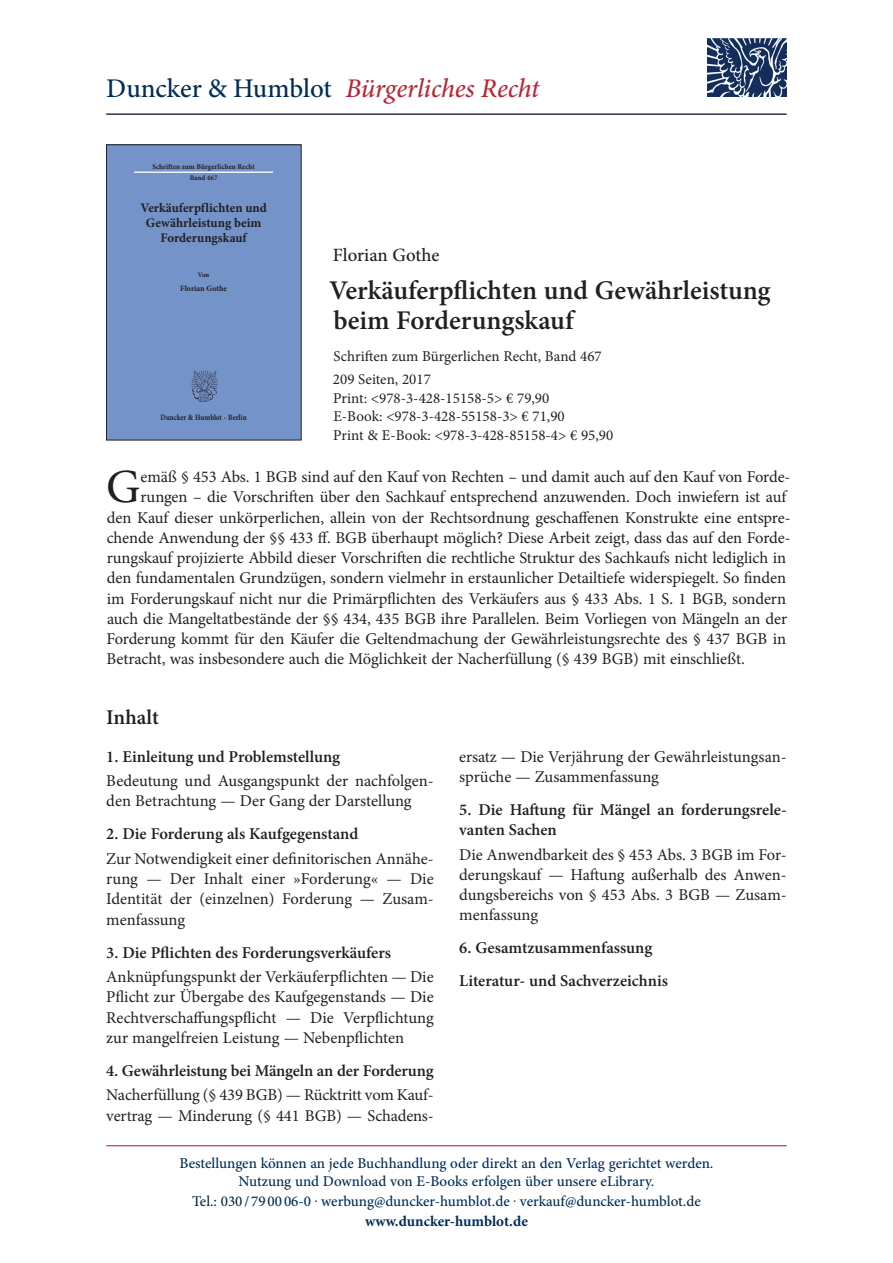
<style>
.page{position:relative;width:893px;height:1263px;background:#fff}
.page>*{position:absolute;margin:0;border:0;box-sizing:border-box;transform-origin:0 0}
.t1{font:47.7px "Minion Pro";color:#231f20}
.t2{font:600 27px/30px "Minion Pro";color:#231f20}
.t3{font:italic 500 27px "Minion Pro";letter-spacing:-.005em;color:#b72837}
.t4{font:600 21px "Minion Pro";color:#231f20}
.t5{font:500 18.75px "Minion Pro";color:#231f20}
.t6{font:16.5px/20.2px "Minion Pro";letter-spacing:-.005em;color:#231f20}
.t7{font:600 16.5px/20.2px "Minion Pro";letter-spacing:-.005em;color:#231f20}
.t8{font:500 15px/18px "Minion Pro";color:#002d56;text-align:center}
.t9{font:15px/18.8px "Minion Pro";color:#231f20}
.t10{font:700 15px "Minion Pro";color:#002d56}
.t11{font:700 13.05px/15px "Minion Pro";color:#231f20;text-align:center}
.t12{font:700 8.1px "Minion Pro";color:#231f20;scale:.86 1}
.t13{font:700 8.1px "Minion Pro";color:#231f20}
.t14{font:700 7.35px "Minion Pro";letter-spacing:.005em;color:#231f20;scale:.96 1}
.t15{font:700 7.2px "Minion Pro";color:#231f20}
.t16{font:700 6.9px "Minion Pro";color:#231f20}
.s1{font-style:normal;color:#002d56}
</style>
<div class="page">
<hr style="left:106px;top:1145px;width:681px;height:1px;background:#b72837">
<div style="left:106px;top:145px;width:195px;height:295px;background:#7393c9"></div>
<hr style="left:134px;top:172px;width:139px;height:1px;background:#fff">
<img style="left:191px;top:370px;width:27px;height:32px">
<div style="left:106px;top:145px;width:195px;height:295px;border:1px solid #231f20"></div>
<img style="left:707px;top:38px;width:79px;height:59px">
<hr style="left:106px;top:114px;width:681px;height:1px;background:#002d56">
<h2 class="t3" style="left:106px;top:70px;width:435px"><span class="s1">Duncker &amp; Humblot</span> Bürgerliches Recht</h2>
<p class="t14" style="left:152px;top:161px;width:108px">Schriften zum Bürgerlichen Recht</p>
<p class="t15" style="left:190px;top:173px;width:29px">Band 467</p>
<p class="t11" style="left:140px;top:200px;width:128px">Verkäuferpflichten und<br>Gewährleistung beim<br>Forderungskauf</p>
<p class="t16" style="left:198px;top:269px;width:13px">Von</p>
<p class="t13" style="left:180px;top:283px;width:48px">Florian Gothe</p>
<p class="t12" style="left:161px;top:411px;width:102px">Duncker &amp; Humblot · Berlin</p>
<p class="t5" style="left:333px;top:242px;width:108px">Florian Gothe</p>
<h2 class="t2" style="left:329px;top:276px;width:443px">Verkäuferpflichten und Gewährleistung beim Forderungskauf</h2>
<p class="t9" style="left:333px;top:345px;width:270px;line-height:23px">Schriften zum Bürgerlichen Recht, Band 467<br>209 Seiten, 2017</p>
<p class="t9" style="left:333px;top:389px;width:282px">Print: &lt;978-3-428-15158-5&gt; € 79,90<br>E-Book: &lt;978-3-428-55158-3&gt; € 71,90<br>Print &amp; E-Book: &lt;978-3-428-85158-4&gt; € 95,90</p>
<h1 class="t1" style="left:106px;top:455px;width:36px">G</h1>
<p class="t6" style="left:141px;top:467px;width:651px">emäß § 453 Abs. 1 BGB sind auf den Kauf von Rechten – und damit auch auf den Kauf von Forde-</p>
<p class="t6" style="left:140px;top:487px;width:647px">rungen – die Vorschriften über den Sachkauf entsprechend anzuwenden. Doch inwiefern ist auf</p>
<p class="t6" style="left:107px;top:507px;width:685px">den Kauf dieser unkörperlichen, allein von der Rechtsordnung geschaffenen Konstrukte eine entspre-</p>
<p class="t6" style="left:107px;top:527px;width:685px">chende Anwendung der §§ 433 ff. BGB überhaupt möglich? Diese Arbeit zeigt, dass das auf den Forde-</p>
<p class="t6" style="left:107px;top:548px;width:681px">rungskauf projizierte Abbild dieser Vorschriften die rechtliche Struktur des Sachkaufs nicht lediglich in</p>
<p class="t6" style="left:107px;top:568px;width:681px">den fundamentalen Grundzügen, sondern vielmehr in erstaunlicher Detailtiefe widerspiegelt. So finden</p>
<p class="t6" style="left:107px;top:588px;width:681px">im Forderungskauf nicht nur die Primärpflichten des Verkäufers aus § 433 Abs. 1 S. 1 BGB, sondern</p>
<p class="t6" style="left:107px;top:608px;width:682px">auch die Mangeltatbestände der §§ 434, 435 BGB ihre Parallelen. Beim Vorliegen von Mängeln an der</p>
<p class="t6" style="left:106px;top:629px;width:681px">Forderung kommt für den Käufer die Geltendmachung der Gewährleistungsrechte des § 437 BGB in</p>
<p class="t6" style="left:106px;top:649px;width:640px">Betracht, was insbesondere auch die Möglichkeit der Nacherfüllung (§ 439 BGB) mit einschließt.</p>
<p class="t4" style="left:106px;top:703px;width:54px">Inhalt</p>
<p class="t7" style="left:106px;top:746px;width:235px">1. Einleitung und Problemstellung</p>
<p class="t6" style="left:106px;top:771px;width:329px">Bedeutung und Ausgangspunkt der nachfolgen&shy;den Betrachtung — Der Gang der Darstellung</p>
<p class="t7" style="left:106px;top:824px;width:254px">2. Die Forderung als Kaufgegenstand</p>
<p class="t6" style="left:106px;top:848px;width:329px;text-align:justify">Zur Notwendigkeit einer definitorischen Annähe&shy;rung — Der Inhalt einer »Forderung« — Die Identität der (einzelnen) Forderung — Zusam&shy;menfassung</p>
<p class="t7" style="left:106px;top:942px;width:286px">3. Die Pflichten des Forderungsverkäufers</p>
<p class="t6" style="left:106px;top:967px;width:329px;text-align:justify">Anknüpfungspunkt der Verkäuferpflichten — Die Pflicht zur Übergabe des Kaufgegenstands — Die Rechtverschaffungspflicht — Die Verpflichtung zur mangelfreien Leistung — Nebenpflichten</p>
<p class="t7" style="left:106px;top:1060px;width:329px">4. Gewährleistung bei Mängeln an der Forderung</p>
<p class="t6" style="left:106px;top:1085px;width:329px">Nacherfüllung (§ 439 BGB) — Rücktritt vom Kauf&shy;vertrag — Minderung (§ 441 BGB) — Schadens-</p>
<p class="t6" style="left:459px;top:746px;width:329px">ersatz — Die Verjährung der Gewährleistungsan&shy;sprüche — Zusammenfassung</p>
<p class="t7" style="left:459px;top:799px;width:329px">5. Die Haftung für Mängel an forderungsrele&shy;vanten Sachen</p>
<p class="t6" style="left:459px;top:844px;width:329px;text-align:justify">Die Anwendbarkeit des § 453 Abs. 3 BGB im For&shy;derungskauf — Haftung außerhalb des Anwen&shy;dungsbereichs von § 453 Abs. 3 BGB — Zusam&shy;menfassung</p>
<p class="t7" style="left:459px;top:931px;width:210px;line-height:33px">6. Gesamtzusammenfassung<br>Literatur- und Sachverzeichnis</p>
<p class="t8" style="left:179px;top:1154px;width:535px">Bestellungen können an jede Buchhandlung oder direkt an den Verlag gerichtet werden.<br>Nutzung und Download von E-Books erfolgen über unsere eLibrary.</p>
<p class="t8" style="left:192px;top:1192px;width:510px">Tel.: 030 / 79 00 06-0 . werbung@duncker-humblot.de . verkauf@duncker-humblot.de</p>
<p class="t10" style="left:365px;top:1210px;width:164px">www.duncker-humblot.de</p>
</div>
